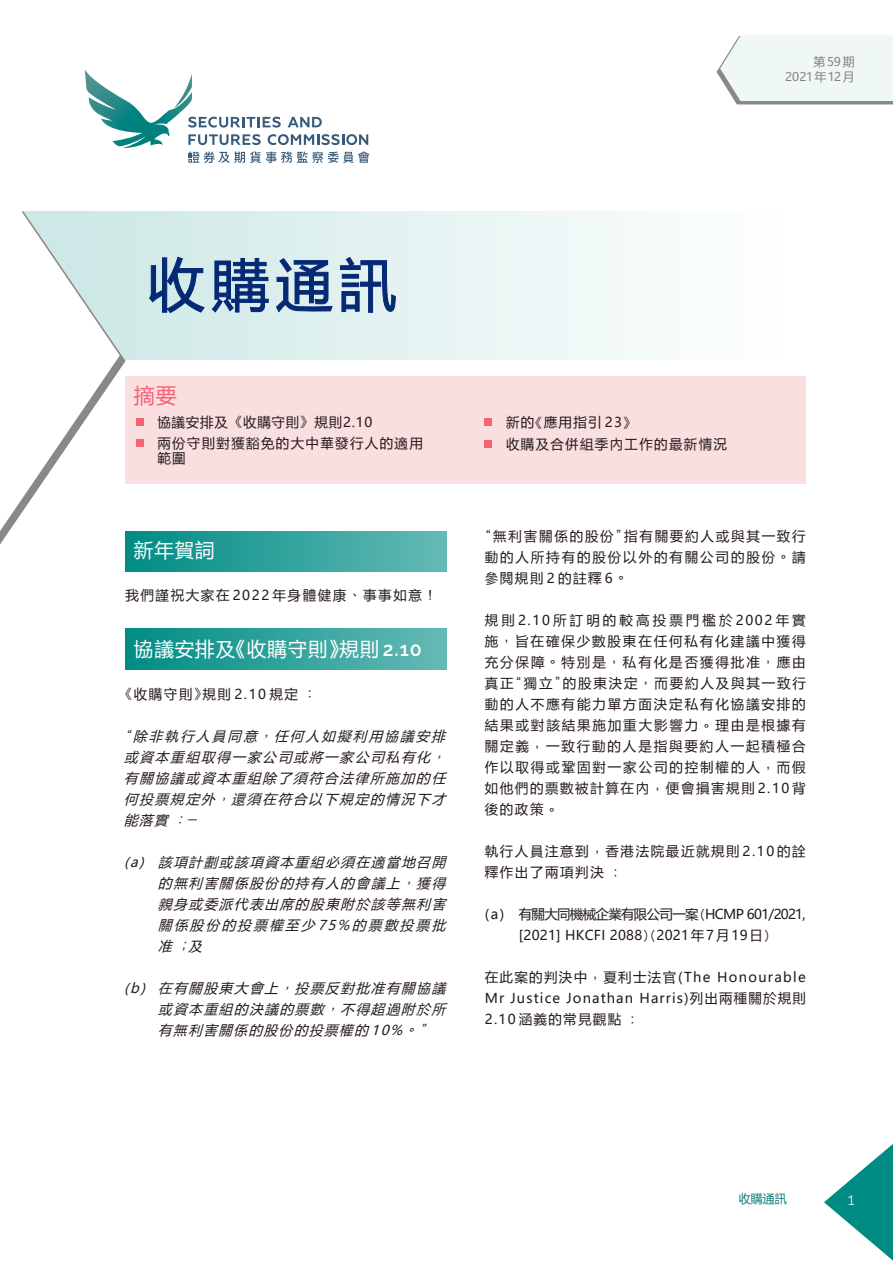
<style>
.page{position:relative;width:893px;height:1263px;background:#fff}
.page>*{position:absolute;margin:0;border:0;box-sizing:border-box;transform-origin:0 0}
.t1{font:57px "Microsoft Ya Hei";color:#052975}
.t2{font:21px "Microsoft Ya Hei";color:#f56375}
.t3{font:19.5px "Microsoft Ya Hei";letter-spacing:.05em;color:#fff}
.t4{font:300 16.5px "Raleway";color:#fff}
.t5{font:13.5px/21px "Microsoft Ya Hei";letter-spacing:.12em;color:#231916;text-align:justify}
.t6{font:italic 13.5px/21px "Microsoft Ya Hei";color:#231916;text-align:justify}
.t7{font:13.5px/21.5px "Microsoft Ya Hei";letter-spacing:.1em;color:#231916}
.t8{font:13.5px/21px "Microsoft Ya Hei";letter-spacing:-.05em;color:#231916;text-align:center}
.t9{font:12px/15px "Microsoft Ya Hei";letter-spacing:.01em;color:#838283;text-align:right}
.t10{font:12px "Microsoft Ya Hei";color:#0f7c7b}
.s1{font-family:"M Hei HK";font-weight:500}
.s2{font-family:"Raleway";font-weight:600}
</style>
<div class="page">
<svg style="left:716px;top:36px;width:177px;height:68px"></svg>
<svg style="left:824px;top:1144px;width:69px;height:117px"></svg>
<div style="left:125px;top:629px;width:321px;height:40px;background:linear-gradient(to right,#008c84,#65bab5)"></div>
<svg style="left:85px;top:70px;width:284px;height:93px"></svg>
<svg style="left:125px;top:211px;width:518px;height:149px"></svg>
<svg style="left:0;top:211px;width:125px;height:333px"></svg>
<svg style="left:149px;top:256px;width:56px;height:57px;background:#b4cdd6"></svg>
<svg style="left:211px;top:258px;width:58px;height:55px;background:#a4bcce"></svg>
<svg style="left:276px;top:258px;width:57px;height:55px;background:#b0c6d4"></svg>
<svg style="left:340px;top:257px;width:56px;height:56px;background:#b9ccd9"></svg>
<div style="left:125px;top:376px;width:681px;height:107px;background:#fadfe1"></div>
<div style="left:136px;top:418px;width:8px;height:7px;background:#f56375"></div>
<div style="left:136px;top:439px;width:8px;height:8px;background:#f56375"></div>
<div style="left:485px;top:419px;width:7px;height:7px;background:#f56375"></div>
<div style="left:485px;top:440px;width:7px;height:7px;background:#f56375"></div>
<div style="left:125px;top:531px;width:321px;height:41px;background:linear-gradient(to right,#008c84,#65bab5)"></div>
<p class="t9" style="left:785px;top:53px;width:71px">第59期<br>2021年 12月</p>
<h1 class="t1" style="left:148px;top:246px;width:250px">收購通訊</h1>
<h2 class="t2" style="left:134px;top:381px;width:45px">摘要</h2>
<p class="t7" style="left:157px;top:410px;width:267px">協議安排及<span class="s1">《</span>收購守則<span class="s1">》</span>規則2.10<br>兩份守則對獲豁免的大中華發行人的適用</p>
<p class="t5" style="left:157px;top:447px;width:30px">範圍</p>
<h3 class="t3" style="left:134px;top:537px;width:82px">新年賀詞</h3>
<p class="t5" style="left:125px;top:584px;width:313px">我們謹祝大家在2022年身體健康<span class="s1">、</span>事事如意<span class="s1">！</span></p>
<h3 class="t3" style="left:134px;top:636px;width:289px">協議安排及《收購守則》規則 <span class="s2">2.10</span></h3>
<p class="t5" style="left:119px;top:683px;width:199px"><span class="s1">《</span>收購守則<span class="s1">》</span>規則2.10規定<span class="s1">：</span></p>
<p class="t6" style="left:124px;top:725px;width:327px;text-indent:-7px"><span class="s1">“</span>除非執行人員同意<span class="s1">，</span>任何人如擬利用協議安排或資本重組取得一家公司或將一家公司私有化<span class="s1">，</span>有關協議或資本重組除了須符合法律所施加的任何投票規定外<span class="s1">，</span>還須在符合以下規定的情況下才能落實<span class="s1">：－</span></p>
<p class="t6" style="left:158px;top:851px;width:293px;text-indent:-34px">(a) 該項計劃或該項資本重組必須在適當地召開的無利害關係股份的持有人的會議上<span class="s1">，</span>獲得親身或委派代表出席的股東附於該等無利害關係股份的投票權至少75%的票數投票批准<span class="s1">；</span>及</p>
<p class="t6" style="left:158px;top:977px;width:293px;text-indent:-34px">(b) 在有關股東大會上<span class="s1">，</span>投票反對批准有關協議或資本重組的決議的票數<span class="s1">，</span>不得超過附於所有無利害關係的股份的投票權的10%<span class="s1">。”</span></p>
<p class="t7" style="left:506px;top:411px;width:223px">新的<span class="s1">《</span>應用指引23<span class="s1">》<br></span>收購及合併組季內工作的最新情況</p>
<p class="t5" style="left:485px;top:525px;width:323px;text-indent:-7px"><span class="s1">“</span>無利害關係的股份<span class="s1">”</span>指有關要約人或與其一致行動的人所持有的股份以外的有關公司的股份<span class="s1">。</span>請參閱規則2的註釋6<span class="s1">。</span></p>
<p class="t5" style="left:485px;top:609px;width:323px">規則2.10所訂明的較高投票門檻於2002年實施<span class="s1">，</span>旨在確保少數股東在任何私有化建議中獲得充分保障<span class="s1">。</span>特別是<span class="s1">，</span>私有化是否獲得批准<span class="s1">，</span>應由真正<span class="s1">“</span>獨立<span class="s1">”</span>的股東決定<span class="s1">，</span>而要約人及與其一致行動的人不應有能力單方面決定私有化協議安排的結果或對該結果施加重大影響力<span class="s1">。</span>理由是根據有關定義<span class="s1">，</span>一致行動的人是指與要約人一起積極合作以取得或鞏固對一家公司的控制權的人<span class="s1">，</span>而假如他們的票數被計算在內<span class="s1">，</span>便會損害規則2.10背後的政策<span class="s1">。</span></p>
<p class="t5" style="left:485px;top:840px;width:322px">執行人員注意到<span class="s1">，</span>香港法院最近就規則2.10的詮釋作出了兩項判決<span class="s1">：</span></p>
<p class="t8" style="left:485px;top:903px;width:323px">( a ) 有關大同機械企業有限公司一案<span class="s1">（</span>HCMP 601/2021, [2021] HKCFI 2088<span class="s1">）（</span>2021年7月19日<span class="s1">）</span></p>
<p class="t5" style="left:485px;top:966px;width:323px">在此案的判決中<span class="s1">，</span>夏利士法官(The Honourable Mr Justice Jonathan Harris)列出兩種關於規則2.10涵義的常見觀點<span class="s1">：</span></p>
<p class="t10" style="left:739px;top:1191px;width:50px">收購通訊</p>
<p class="t4" style="left:848px;top:1190px;width:8px">1</p>
</div>
